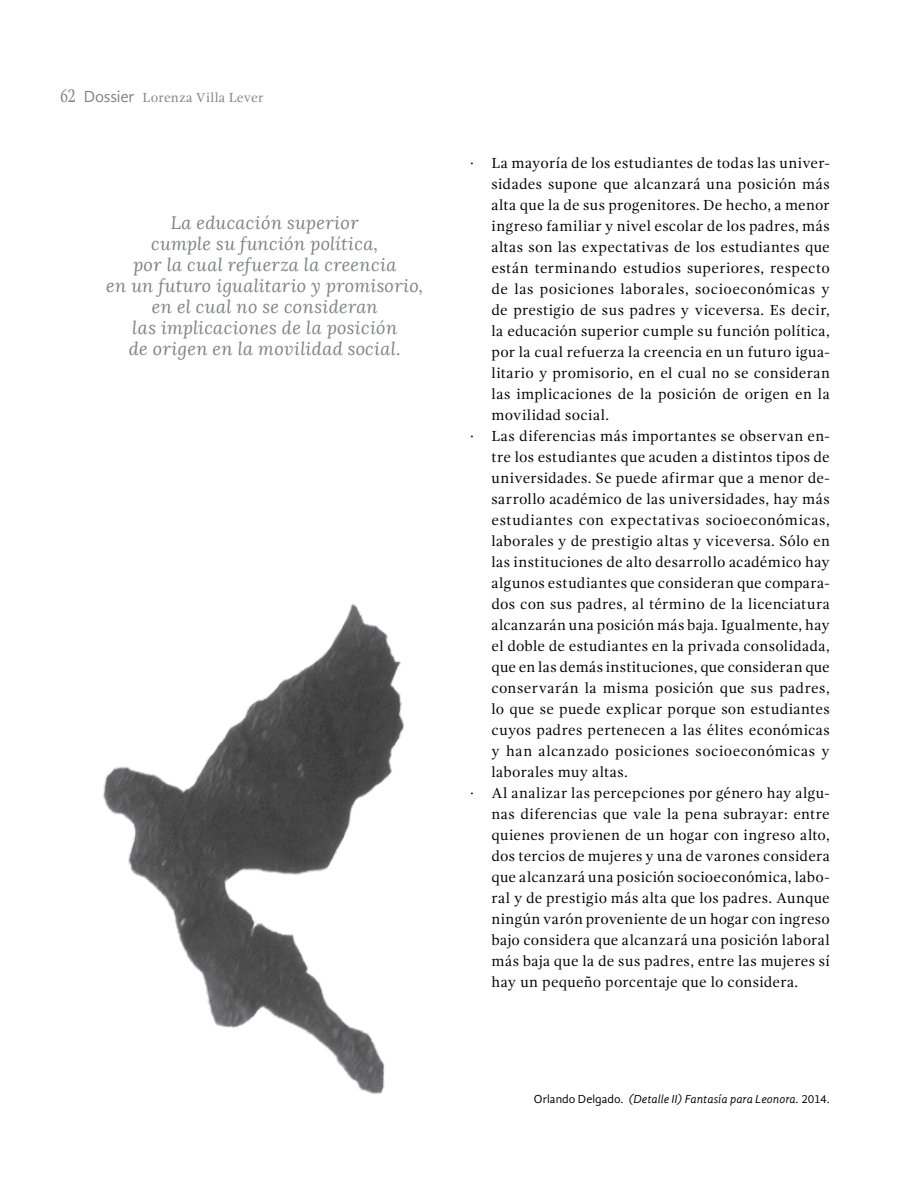
<style>
.page{position:relative;width:915px;height:1191px;background:#fff}
.page>*{position:absolute;margin:0;border:0;box-sizing:border-box;transform-origin:0 0}
.t1{font:italic 18px/21px "Lora";letter-spacing:.025em;color:#808285;text-align:center}
.t2{font:16.5px "Gandhi Sans";letter-spacing:-.01em;color:#808285}
.t3{font:15px "Gandhi Serif";letter-spacing:.02em;color:#000}
.t4{font:13.5px "Gandhi Serif";letter-spacing:.015em;color:#808285}
.t5{font:italic 12px "Gandhi Sans";color:#000}
.s1{font-family:"Gandhi Serif";font-size:19.5px}
.s2{font-style:normal}
</style>
<div class="page">
<img style="left:103px;top:603px;width:301px;height:491px">
<p class="t2" style="left:60px;top:87px;width:76px"><span class="s1">62</span> Dossier</p>
<p class="t4" style="left:142px;top:90px;width:123px">Lorenza Villa Lever</p>
<p class="t1" style="left:106px;top:212px;width:318px">La educación superior<br>cumple su función política,<br>por la cual refuerza la creencia<br>en un futuro igualitario y promisorio, en el cual no se consideran<br>las implicaciones de la posición<br>de origen en la movilidad social.</p>
<p class="t3" style="left:470px;top:155px;width:361px">· La mayoría de los estudiantes de todas las univer-</p>
<p class="t3" style="left:491px;top:176px;width:339px">sidades supone que alcanzará una posición más</p>
<p class="t3" style="left:491px;top:197px;width:339px">alta que la de sus progenitores. De hecho, a menor</p>
<p class="t3" style="left:491px;top:218px;width:340px">ingreso familiar y nivel escolar de los padres, más</p>
<p class="t3" style="left:491px;top:239px;width:339px">altas son las expectativas de los estudiantes que</p>
<p class="t3" style="left:491px;top:260px;width:339px">están terminando estudios superiores, respecto</p>
<p class="t3" style="left:491px;top:281px;width:340px">de las posiciones laborales, socioeconómicas y</p>
<p class="t3" style="left:491px;top:302px;width:340px">de prestigio de sus padres y viceversa. Es decir,</p>
<p class="t3" style="left:491px;top:323px;width:340px">la educación superior cumple su función política,</p>
<p class="t3" style="left:491px;top:344px;width:340px">por la cual refuerza la creencia en un futuro igua-</p>
<p class="t3" style="left:491px;top:365px;width:340px">litario y promisorio, en el cual no se consideran</p>
<p class="t3" style="left:491px;top:386px;width:339px">las implicaciones de la posición de origen en la</p>
<p class="t3" style="left:491px;top:407px;width:119px">movilidad social.</p>
<p class="t3" style="left:470px;top:428px;width:361px">· Las diferencias más importantes se observan en-</p>
<p class="t3" style="left:491px;top:449px;width:340px">tre los estudiantes que acuden a distintos tipos de</p>
<p class="t3" style="left:491px;top:470px;width:340px">universidades. Se puede afirmar que a menor de-</p>
<p class="t3" style="left:491px;top:491px;width:339px">sarrollo académico de las universidades, hay más</p>
<p class="t3" style="left:491px;top:512px;width:339px">estudiantes con expectativas socioeconómicas,</p>
<p class="t3" style="left:491px;top:533px;width:340px">laborales y de prestigio altas y viceversa. Sólo en</p>
<p class="t3" style="left:491px;top:554px;width:340px">las instituciones de alto desarrollo académico hay</p>
<p class="t3" style="left:491px;top:575px;width:340px">algunos estudiantes que consideran que compara-</p>
<p class="t3" style="left:491px;top:596px;width:340px">dos con sus padres, al término de la licenciatura</p>
<p class="t3" style="left:491px;top:617px;width:339px">alcanzarán una posición más baja. Igualmente, hay</p>
<p class="t3" style="left:491px;top:638px;width:340px">el doble de estudiantes en la privada consolidada,</p>
<p class="t3" style="left:491px;top:659px;width:339px">que en las demás instituciones, que consideran que</p>
<p class="t3" style="left:491px;top:680px;width:339px">conservarán la misma posición que sus padres,</p>
<p class="t3" style="left:491px;top:701px;width:340px">lo que se puede explicar porque son estudiantes</p>
<p class="t3" style="left:491px;top:722px;width:339px">cuyos padres pertenecen a las élites económicas</p>
<p class="t3" style="left:491px;top:743px;width:340px">y han alcanzado posiciones socioeconómicas y</p>
<p class="t3" style="left:491px;top:764px;width:138px">laborales muy altas.</p>
<p class="t3" style="left:470px;top:785px;width:361px">· Al analizar las percepciones por género hay algu-</p>
<p class="t3" style="left:491px;top:806px;width:340px">nas diferencias que vale la pena subrayar: entre</p>
<p class="t3" style="left:491px;top:827px;width:339px">quienes provienen de un hogar con ingreso alto,</p>
<p class="t3" style="left:491px;top:848px;width:340px">dos tercios de mujeres y una de varones considera</p>
<p class="t3" style="left:491px;top:869px;width:340px">que alcanzará una posición socioeconómica, labo-</p>
<p class="t3" style="left:491px;top:890px;width:340px">ral y de prestigio más alta que los padres. Aunque</p>
<p class="t3" style="left:491px;top:911px;width:339px">ningún varón proveniente de un hogar con ingreso</p>
<p class="t3" style="left:491px;top:932px;width:340px">bajo considera que alcanzará una posición laboral</p>
<p class="t3" style="left:491px;top:953px;width:340px">más baja que la de sus padres, entre las mujeres sí</p>
<p class="t3" style="left:491px;top:974px;width:308px">hay un pequeño porcentaje que lo considera.</p>
<p class="t5" style="left:533px;top:1091px;width:297px"><span class="s2">Orlando Delgado.</span> (Detalle II) Fantasía para Leonora. <span class="s2">2014.</span></p>
</div>
